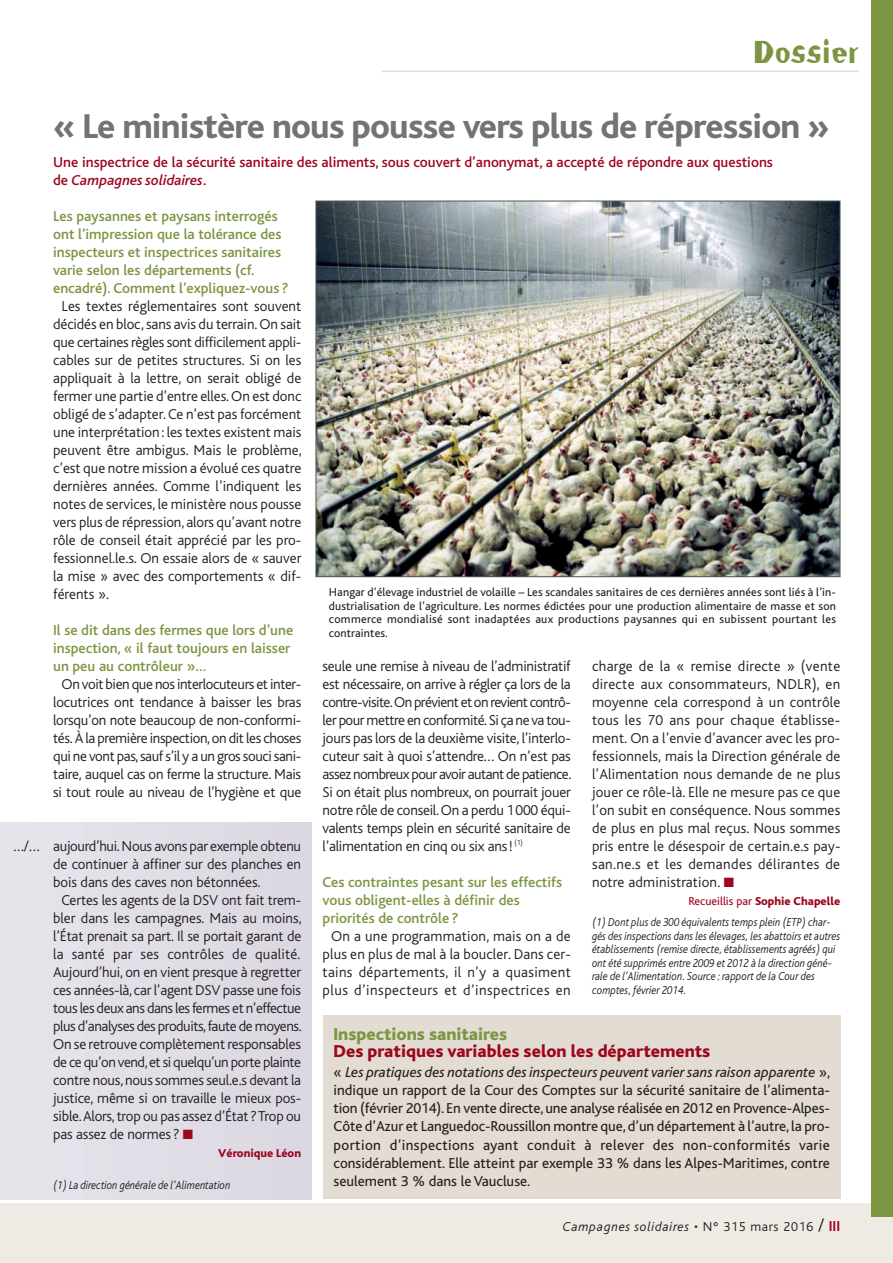
<style>
.page{position:relative;width:893px;height:1263px;background:#fff}
.page>*{position:absolute;margin:0;border:0;box-sizing:border-box;transform-origin:0 0}
.t1{font:800 36px "Bliss";letter-spacing:-.02em;color:#72756f}
.t2{font:31.5px "Meta Plus Boiled";color:#7b9540;scale:1.04 1}
.t3{font:800 18px "Bliss";color:#9d061f}
.t4{font:800 18px "Bliss";color:#7b9540}
.t5{font:300 15px/18px "Bliss";letter-spacing:-.01em;color:#231f20;text-align:justify}
.t6{font:15px/18.1px "Bliss";color:#231f20;text-align:justify}
.t7{font:500 15px/18px "Bliss";color:#7b9540}
.t8{font:300 15px/18px "Bliss";letter-spacing:.02em;color:#231f20;text-align:center}
.t9{font:500 15px/18px "Bliss";color:#9d061f}
.t10{font:300 15px "Bliss";letter-spacing:-.03em;color:#231f20}
.t11{font:300 15px "Bliss";letter-spacing:.015em;color:#231f20}
.t12{font:700 15px "Bliss";color:#9d061f}
.t13{font:italic 300 13.5px "Bliss";letter-spacing:.05em;color:#231f20}
.t14{font:italic 300 12px/13.5px "Bliss";color:#231f20;scale:.9 1}
.t15{font:12px/13.5px "Bliss";letter-spacing:.025em;color:#231f20;text-align:justify}
.t16{font:800 12px "Bliss";color:#9d061f}
.s1{font-style:italic}
.s2{color:#9d061f}
.s3{font-weight:400;font-style:normal;color:#9d061f}
.s4{font-weight:800;font-style:normal;color:#9d061f}
.s5{font-style:normal}
.s6{font-style:normal;font-size:18px}
</style>
<div class="page">
<div style="left:0;top:822px;width:311px;height:377px;background:#e1dee7"></div>
<div style="left:0;top:1203px;width:893px;height:60px;background:#efeae3"></div>
<hr style="left:382px;top:71px;width:477px;height:1px;background:#e3dcd2">
<div style="left:872px;top:0;width:21px;height:1217px;background:#7b9540"></div>
<img style="left:318px;top:203px;width:520px;height:372px">
<div style="left:323px;top:1016px;width:517px;height:183px;background:#e3dcd2"></div>
<h2 class="t2" style="left:753px;top:38px;width:104px">Dossier</h2>
<h1 class="t1" style="left:53px;top:113px;width:778px">« Le ministère nous pousse vers plus de répression »</h1>
<p class="t9" style="left:53px;top:154px;width:721px">Une inspectrice de la sécurité sanitaire des aliments, sous couvert d’anonymat, a accepté de répondre aux questions de <span class="s1">Campagnes solidaires</span>.</p>
<p class="t7" style="left:53px;top:208px;width:237px">Les paysannes et paysans interrogés ont l’impression que la tolérance des inspecteurs et inspectrices sanitaires varie selon les départements (cf. encadré). Comment l’expliquez-vous ?</p>
<p class="t5" style="left:53px;top:298px;width:250px;text-indent:9px">Les textes réglementaires sont souvent décidés en bloc, sans avis du terrain. On sait que certaines règles sont difficilement appli&shy;cables sur de petites structures. Si on les appliquait à la lettre, on serait obligé de fermer une partie d’entre elles. On est donc obligé de s’adapter. Ce n’est pas forcément une interprétation : les textes existent mais peuvent être ambigus. Mais le problème, c’est que notre mission a évolué ces quatre dernières années. Comme l’indiquent les notes de services, le ministère nous pousse vers plus de répression, alors qu’avant notre rôle de conseil était apprécié par les pro&shy;fessionnel.le.s. On essaie alors de « sauver la mise » avec des comportements « dif&shy;férents ».</p>
<p class="t7" style="left:53px;top:622px;width:242px">Il se dit dans des fermes que lors d’une inspection, « il faut toujours en laisser un peu au contrôleur »…</p>
<p class="t5" style="left:53px;top:676px;width:250px;text-align:center">On voit bien que nos interlocuteurs et inter&shy;locutrices ont tendance à baisser les bras lorsqu’on note beaucoup de non-conformi&shy;tés. À la première inspection, on dit les choses qui ne vont pas, sauf s’il y a un gros souci sani&shy;taire, auquel cas on ferme la structure. Mais si tout roule au niveau de l’hygiène et que</p>
<p class="t5" style="left:13px;top:838px;width:289px">…/… aujourd’hui. Nous avons par exemple obtenu</p>
<p class="t5" style="left:53px;top:856px;width:249px">de continuer à affiner sur des planches en</p>
<p class="t5" style="left:53px;top:874px;width:209px">bois dans des caves non bétonnées.</p>
<p class="t5" style="left:62px;top:892px;width:241px">Certes les agents de la DSV ont fait trem-</p>
<p class="t5" style="left:53px;top:910px;width:250px">bler dans les campagnes. Mais au moins,</p>
<p class="t5" style="left:53px;top:928px;width:250px">l’État prenait sa part. Il se portait garant de</p>
<p class="t11" style="left:53px;top:948px;width:249px">la santé par ses contrôles de qualité.</p>
<p class="t5" style="left:53px;top:964px;width:249px">Aujourd’hui , on en vient presque à regretter</p>
<p class="t5" style="left:53px;top:982px;width:249px">ces années-là, car l’agent DSV passe une fois</p>
<p class="t10" style="left:53px;top:1002px;width:249px">tous les deux ans dans les fermes et n’effectue</p>
<p class="t10" style="left:53px;top:1020px;width:250px">plus d’analyses des produits, faute de moyens.</p>
<p class="t5" style="left:53px;top:1036px;width:249px">On se retrouve complètement responsables</p>
<p class="t10" style="left:53px;top:1056px;width:249px">de ce qu’on vend, et si quelqu’un porte plainte</p>
<p class="t5" style="left:53px;top:1072px;width:249px">contre nous, nous sommes seul.e.s devant la</p>
<p class="t5" style="left:53px;top:1090px;width:249px">justice, même si on travaille le mieux pos-</p>
<p class="t5" style="left:53px;top:1108px;width:249px">sible. Alors, trop ou pas assez d’État? Trop ou</p>
<p class="t5" style="left:53px;top:1126px;width:142px">pas assez de normes? <span class="s2">■</span></p>
<p class="t16" style="left:218px;top:1148px;width:84px">Véronique Léon</p>
<p class="t14" style="left:53px;top:1179px;width:199px">(1) La direction générale de l’Alimentation</p>
<p class="t15" style="left:329px;top:587px;width:509px">Hangar d’élevage industriel de volaille – Les scandales sanitaires de ces dernières années sont liés à l’in&shy;dustrialisation de l’agriculture. Les normes édictées pour une production alimentaire de masse et son commerce mondialisé sont inadaptées aux productions paysannes qui en subissent pourtant les contraintes.</p>
<p class="t5" style="left:323px;top:658px;width:250px">seule une remise à niveau de l’administratif est nécessaire, on arrive à régler ça lors de la contre-visite. On prévient et on revient contrô&shy;ler pour mettre en conformité. Si ça ne va tou&shy;jours pas lors de la deuxième visite, l’interlo&shy;cuteur sait à quoi s’attendre… On n’est pas assez nombreux pour avoir autant de patience.<br>Si on était plus nombreux, on pourrait jouer notre rôle de conseil. On a perdu 1000 équi&shy;valents temps plein en sécurité sanitaire de l’alimentation en cinq ou six ans! <sup>(1)</sup></p>
<p class="t7" style="left:323px;top:874px;width:241px">Ces contraintes pesant sur les effectifs vous obligent-elles à définir des priorités de contrôle ?</p>
<p class="t8" style="left:323px;top:928px;width:250px">On a une programmation, mais on a de plus en plus de mal à la boucler. Dans cer&shy;tains départements, il n’y a quasiment plus d’inspecteurs et d’inspectrices en</p>
<p class="t5" style="left:592px;top:658px;width:250px">charge de la « remise directe » (vente directe aux consommateurs, NDLR), en moyenne cela correspond à un contrôle tous les 70 ans pour chaque établisse&shy;ment. On a l’envie d’avancer avec les pro&shy;fessionnels, mais la Direction générale de l’Alimentation nous demande de ne plus jouer ce rôle-là. Elle ne mesure pas ce que l’on subit en conséquence. Nous sommes de plus en plus mal reçus. Nous sommes pris entre le désespoir de certain.e.s pay&shy;san.ne.s et les demandes délirantes de notre administration. <span class="s2">■</span></p>
<p class="t14" style="left:592px;top:892px;width:277px;line-height:21px;text-indent:96px"><span class="s3">Recueillis par</span> <span class="s4">Sophie Chapelle </span>(1) Dont plus de 300 équivalents temps plein (ETP) char-</p>
<p class="t14" style="left:592px;top:930px;width:277px">gés des inspections dans les élevages, les abattoirs et autres établissements (remise directe, établissements agréés) qui ont été supprimés entre 2009 et 2012 à la direction géné&shy;rale de l’Alimentation. Source : rapport de la Cour des comptes, février 2014.</p>
<p class="t4" style="left:334px;top:1027px;width:175px">Inspections sanitaires</p>
<p class="t3" style="left:334px;top:1044px;width:378px">Des pratiques variables selon les départements</p>
<p class="t6" style="left:334px;top:1064px;width:498px">« <span class="s1">Les pratiques des notations des inspecteurs peuvent varier sans raison apparente</span> », indique un rapport de la Cour des Comptes sur la sécurité sanitaire de l’alimenta&shy;tion (février 2014). En vente directe, une analyse réalisée en 2012 en Provence-Alpes-Côte d’Azur et Languedoc-Roussillon montre que, d’un département à l’autre, la pro&shy;portion d’inspections ayant conduit à relever des non-conformités varie considérablement. Elle atteint par exemple 33 % dans les Alpes-Maritimes, contre seulement 3 % dans le Vaucluse.</p>
<p class="t13" style="left:562px;top:1221px;width:263px">Campagnes solidaires <span class="s5">• N° 315 mars 2016</span> <span class="s6">/</span></p>
<p class="t12" style="left:829px;top:1220px;width:13px">III</p>
</div>
